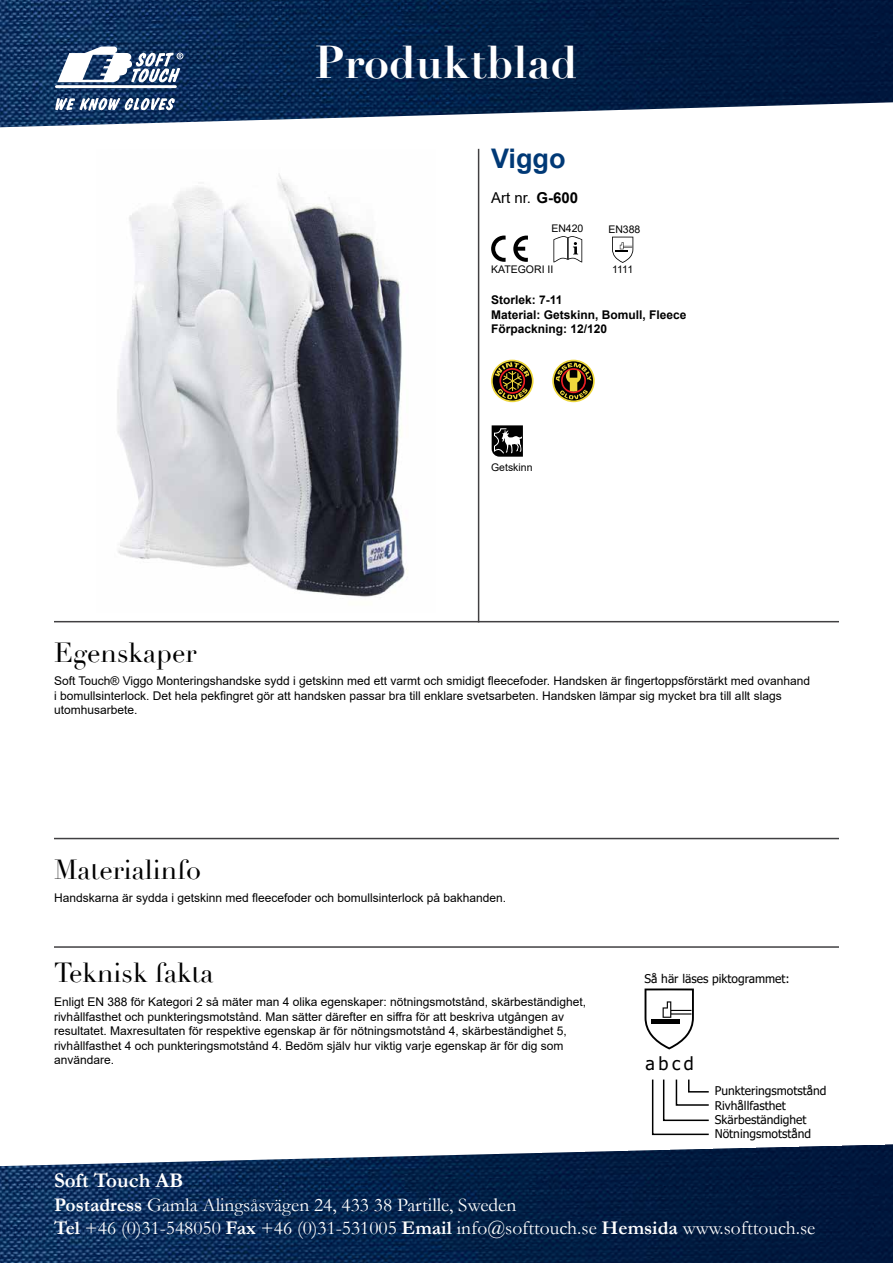
<style>
.page{position:relative;width:893px;height:1263px;background:#fff}
.page>*{position:absolute;margin:0;border:0;box-sizing:border-box;transform-origin:0 0}
.t1{font:700 45px "Didot";color:#fff}
.t2{font:27px "Didot";color:#000}
.t3{font:700 27px "Arial";color:#003976}
.t4{font:700 21px "Garamond";color:#fff}
.t5{font:19.5px/23.4px "Garamond";color:#fff}
.t6{font:18px "Tahoma";color:#000}
.t7{font:15px "Arial";color:#000}
.t8{font:12px/14.4px "Arial";color:#000}
.t9{font:12px/14.4px "Tahoma";color:#000}
.t10{font:700 12px/14.4px "Arial";color:#000}
.t11{font:10.5px "Arial";color:#000}
.s1{font-weight:700}
</style>
<div class="page">
<img style="left:0;top:0;width:893px;height:127px">
<img style="left:117px;top:173px;width:291px;height:424px">
<svg style="left:513px;top:236px;width:15px;height:26px"></svg>
<svg style="left:491px;top:236px;width:15px;height:26px"></svg>
<svg style="left:645px;top:988px;width:49px;height:61px"></svg>
<svg style="left:651px;top:1079px;width:58px;height:57px"></svg>
<img style="left:0;top:1144px;width:893px;height:119px">
<hr style="left:54px;top:946px;width:785px;height:2px;background:#414042">
<hr style="left:54px;top:838px;width:785px;height:1px;background:#414042">
<hr style="left:54px;top:621px;width:785px;height:1px;background:#414042">
<hr style="left:478px;top:149px;width:1px;height:473px;background:#414042">
<svg style="left:492px;top:425px;width:31px;height:32px"></svg>
<svg style="left:54px;top:47px;width:129px;height:43px"></svg>
<svg style="left:55px;top:98px;width:120px;height:13px"></svg>
<svg style="left:612px;top:237px;width:21px;height:26px"></svg>
<svg style="left:553px;top:236px;width:29px;height:26px"></svg>
<svg style="left:491px;top:360px;width:43px;height:42px"></svg>
<svg style="left:493px;top:361px;width:39px;height:39px"></svg>
<svg style="left:495px;top:362px;width:34px;height:37px"></svg>
<svg style="left:552px;top:360px;width:43px;height:42px"></svg>
<svg style="left:554px;top:361px;width:39px;height:39px"></svg>
<svg style="left:556px;top:363px;width:35px;height:36px"></svg>
<h1 class="t1" style="left:315px;top:36px;width:264px">Produktblad</h1>
<h2 class="t3" style="left:491px;top:149px;width:76px">Viggo</h2>
<p class="t7" style="left:491px;top:187px;width:89px">Art nr. <span class="s1">G-600</span></p>
<p class="t11" style="left:551px;top:221px;width:34px">EN420</p>
<p class="t11" style="left:608px;top:223px;width:34px">EN388</p>
<p class="t11" style="left:612px;top:263px;width:23px">1111</p>
<p class="t11" style="left:491px;top:262px;width:64px">KATEGORI II</p>
<p class="t10" style="left:491px;top:294px;width:197px">Storlek: 7-11<br>Material: Getskinn, Bomull, Fleece<br>Förpackning: 12/120</p>
<h2 class="t2" style="left:54px;top:642px;width:144px">Egenskaper</h2>
<p class="t11" style="left:491px;top:460px;width:43px">Getskinn</p>
<p class="t8" style="left:54px;top:674px;width:758px">Soft Touch® Viggo Monteringshandske sydd i getskinn med ett varmt och smidigt fleecefoder. Handsken är fingertoppsförstärkt med ovanhand i bomullsinterlock. Det hela pekfingret gör att handsken passar bra till enklare svetsarbeten. Handsken lämpar sig mycket bra till allt slags utomhusarbete.</p>
<h2 class="t2" style="left:54px;top:859px;width:149px">Materialinfo</h2>
<p class="t8" style="left:54px;top:890px;width:454px">Handskarna är sydda i getskinn med fleecefoder och bomullsinterlock på bakhanden.</p>
<h2 class="t2" style="left:54px;top:963px;width:161px">Teknisk fakta</h2>
<p class="t8" style="left:54px;top:995px;width:534px">Enligt EN 388 för Kategori 2 så mäter man 4 olika egenskaper: nötningsmotstånd, skärbeständighet, rivhållfasthet och punkteringsmotstånd. Man sätter därefter en siffra för att beskriva utgången av resultatet. Maxresultaten för respektive egenskap är för nötningsmotstånd 4, skärbeständighet 5, rivhållfasthet 4 och punkteringsmotstånd 4. Bedöm själv hur viktig varje egenskap är för dig som användare.</p>
<p class="t9" style="left:645px;top:971px;width:147px">Så här läses piktogrammet:</p>
<h3 class="t6" style="left:645px;top:1055px;width:50px">abcd</h3>
<p class="t9" style="left:715px;top:1084px;width:113px">Punkteringsmotstånd<br>Rivhållfasthet<br>Skärbeständighet<br>Nötningsmotstånd</p>
<h3 class="t4" style="left:54px;top:1168px;width:131px">Soft Touch AB</h3>
<h3 class="t5" style="left:54px;top:1195px;width:763px"><span class="s1">Postadress</span> Gamla Alingsåsvägen 24, 433 38 Partille, Sweden<br><span class="s1">Tel</span> +46 (0)31-548050 <span class="s1">Fax</span> +46 (0)31-531005 <span class="s1">Email</span> info@softtouch.se <span class="s1">Hemsida</span> www.softtouch.se</h3>
</div>
